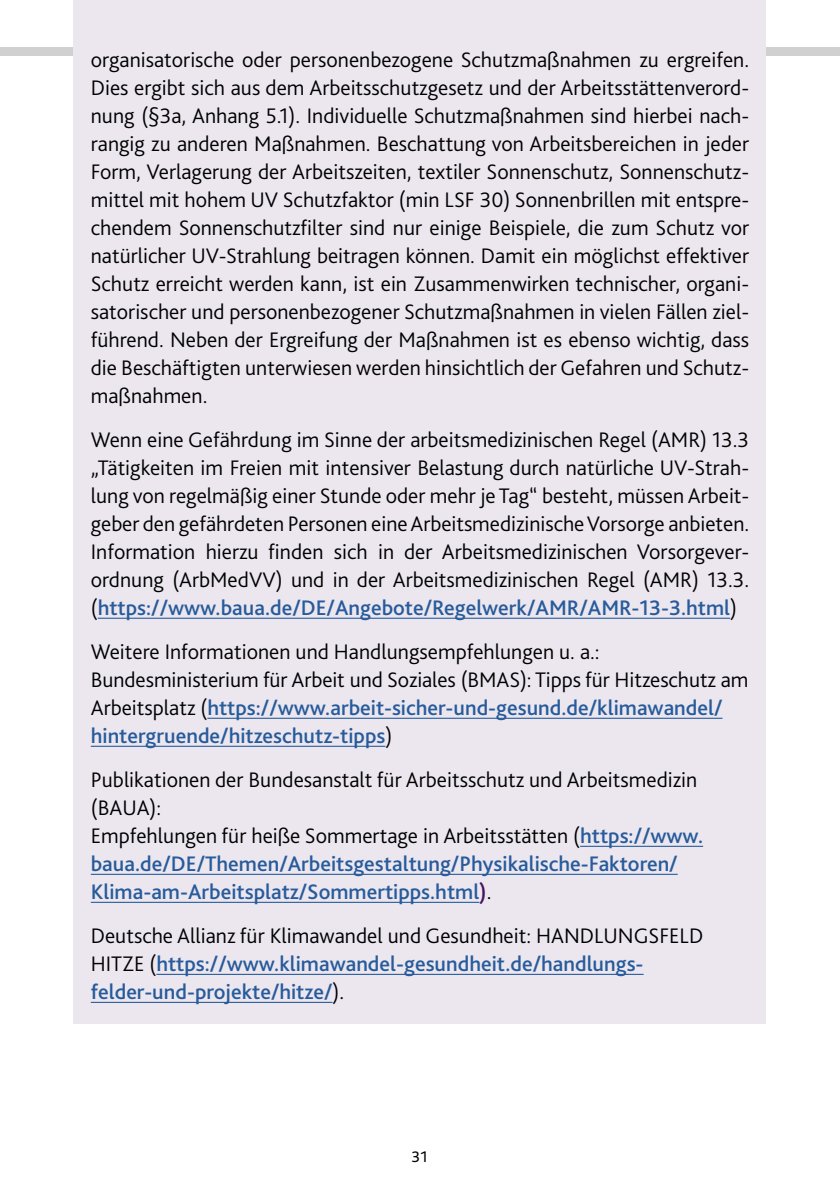
<style>
.page{position:relative;width:840px;height:1191px;background:#fff}
.page>*{position:absolute;margin:0;border:0;box-sizing:border-box;transform-origin:0 0}
.t1{font:300 22px/28px "Bliss 2";color:#000;text-align:justify}
.t2{font:500 22px/28px "Bliss 2";color:#275b9b}
.t3{font:16px "Bliss 2";color:#000}
.s1{font-weight:500;color:#275b9b}
.s2{font-weight:300;color:#000}
.s3{color:#441360}
</style>
<div class="page">
<div style="left:0;top:47px;width:839px;height:8px;background:#d0d0d0"></div>
<div style="left:74px;top:0;width:691px;height:1023px;background:#ece7ef"></div>
<hr style="left:98px;top:617px;width:631px;height:2px;background:#275b9b">
<hr style="left:207px;top:717px;width:515px;height:2px;background:#275b9b">
<hr style="left:91px;top:745px;width:294px;height:2px;background:#275b9b">
<hr style="left:579px;top:845px;width:123px;height:2px;background:#275b9b">
<hr style="left:91px;top:873px;width:586px;height:2px;background:#275b9b">
<hr style="left:91px;top:901px;width:388px;height:2px;background:#275b9b">
<hr style="left:156px;top:973px;width:487px;height:2px;background:#275b9b">
<hr style="left:91px;top:1001px;width:241px;height:2px;background:#275b9b">
<p class="t1" style="left:91px;top:45px;width:659px">organisatorische oder personenbezogene Schutzmaßnahmen zu ergreifen.<br>Dies ergibt sich aus dem Arbeitsschutzgesetz und der Arbeitsstättenverord&shy;nung (§3a, Anhang 5.1). Individuelle Schutzmaßnahmen sind hierbei nach&shy;rangig zu anderen Maßnahmen. Beschattung von Arbeitsbereichen in jeder Form, Verlagerung der Arbeitszeiten, textiler Sonnenschutz, Sonnenschutz&shy;mittel mit hohem UV Schutzfaktor (min LSF 30) Sonnenbrillen mit entspre&shy;chendem Sonnenschutzfilter sind nur einige Beispiele, die zum Schutz vor natürlicher UV-Strahlung beitragen können. Damit ein möglichst effektiver Schutz erreicht werden kann, ist ein Zusammenwirken technischer, organi&shy;satorischer und personenbezogener Schutzmaßnahmen in vielen Fällen ziel&shy;führend. Neben der Ergreifung der Maßnahmen ist es ebenso wichtig, dass die Beschäftigten unterwiesen werden hinsichtlich der Gefahren und Schutz&shy;maßnahmen.</p>
<p class="t1" style="left:91px;top:425px;width:659px">Wenn eine Gefährdung im Sinne der arbeitsmedizinischen Regel (AMR) 13.3 „Tätigkeiten im Freien mit intensiver Belastung durch natürliche UV-Strah&shy;lung von regelmäßig einer Stunde oder mehr je Tag“ besteht, müssen Arbeit&shy;geber den gefährdeten Personen eine Arbeitsmedizinische Vorsorge anbieten.</p>
<p class="t1" style="left:91px;top:537px;width:659px">Information hierzu finden sich in der Arbeitsmedizinischen Vorsorgever&shy;ordnung (ArbMedVV) und in der Arbeitsmedizinischen Regel (AMR) 13.3. (<span class="s1">https://www.baua.de/DE/Angebote/Regelwerk/AMR/AMR-13-3.html</span>)</p>
<p class="t1" style="left:91px;top:637px;width:510px">Weitere Informationen und Handlungsempfehlungen u. a.:</p>
<p class="t2" style="left:91px;top:665px;width:659px"><span class="s2">Bundesministerium für Arbeit und Soziales (BMAS): Tipps für Hitzeschutz am<br>Arbeitsplatz (</span>https://www.arbeit-sicher-und-gesund.de/klimawandel/ hintergruende/hitzeschutz-tipps<span class="s2">)</span></p>
<p class="t1" style="left:91px;top:765px;width:607px">Publikationen der Bundesanstalt für Arbeitsschutz und Arbeitsmedizin (BAUA):</p>
<p class="t2" style="left:91px;top:821px;width:613px"><span class="s2">Empfehlungen für heiße Sommertage in Arbeitsstätten (</span>https://www. baua.de/DE/Themen/Arbeitsgestaltung/Physikalische-Faktoren/<br>Klima-am-Arbeitsplatz/Sommertipps.html<span class="s3">)</span><span class="s2">.</span></p>
<p class="t2" style="left:91px;top:921px;width:613px"><span class="s2">Deutsche Allianz für Klimawandel und Gesundheit: HANDLUNGSFELD<br>HITZE (</span>https://www.klimawandel-gesundheit.de/handlungs&shy;felder-und-projekte/hitze/<span class="s2">).</span></p>
<p class="t3" style="left:411px;top:1146px;width:18px">31</p>
</div>
